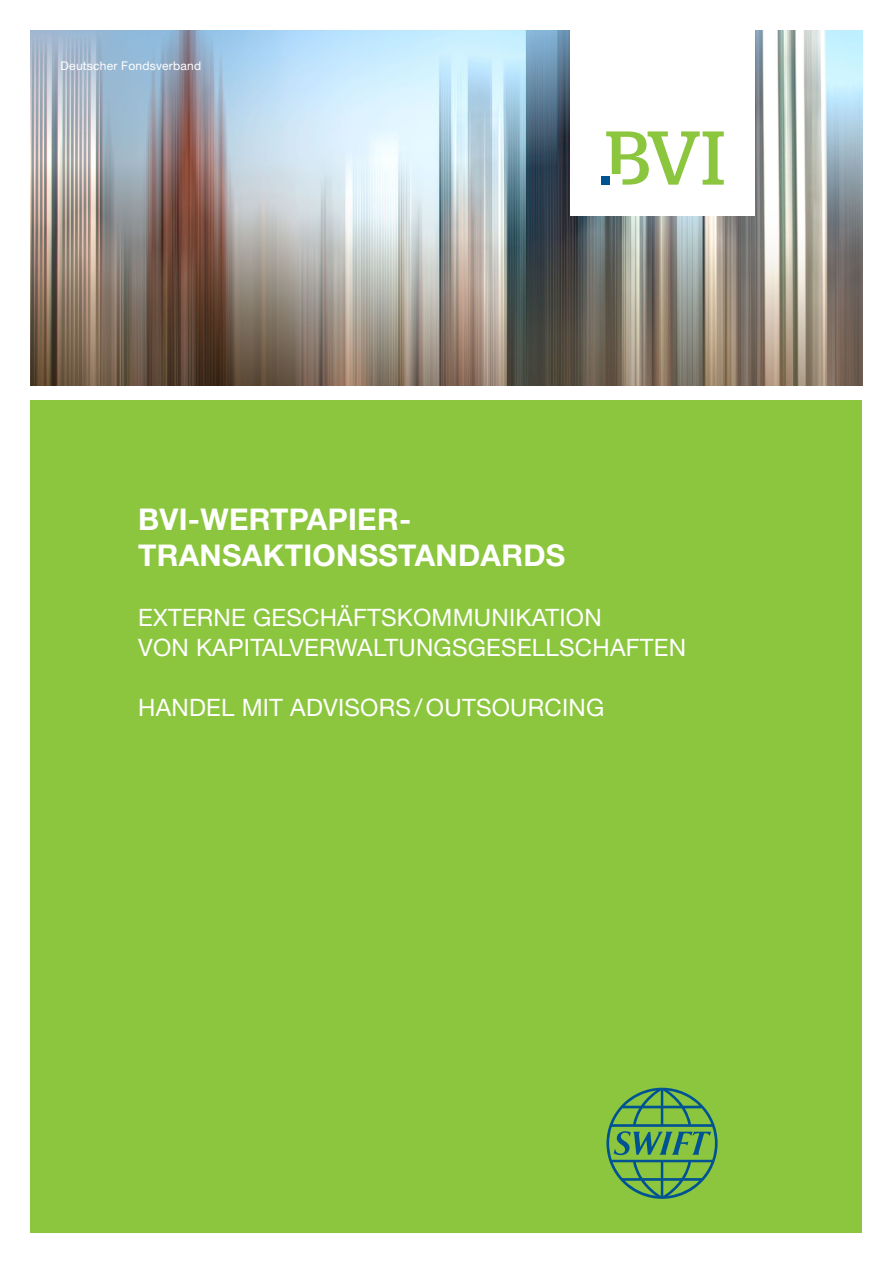
<style>
.page{position:relative;width:893px;height:1263px;background:#fff}
.page>*{position:absolute;margin:0;border:0;box-sizing:border-box;transform-origin:0 0}
.t1{font:700 30px/36px "Helvetica Neue LT Std";letter-spacing:.01em;color:#fff}
.t2{font:24px/30px "Helvetica Neue LT Std";letter-spacing:.01em;color:#fff}
.t3{font:12px "Helvetica Neue LT Std";letter-spacing:.02em;color:#fff}
</style>
<div class="page">
<img style="left:31px;top:31px;width:831px;height:354px">
<div style="left:31px;top:400px;width:831px;height:832px;background:#8bc63e"></div>
<div style="left:570px;top:17px;width:184px;height:199px;background:#fff"></div>
<svg style="left:606px;top:131px;width:118px;height:54px"></svg>
<div style="left:601px;top:176px;width:8px;height:9px;background:#005392"></div>
<svg style="left:606px;top:1088px;width:112px;height:111px"></svg>
<p class="t3" style="left:61px;top:59px;width:142px">Deutscher Fondsverband</p>
<p class="t1" style="left:138px;top:500px;width:429px">BVI-WERTPAPIER-<br>TRANSAKTIONSSTANDARDS</p>
<p class="t2" style="left:138px;top:602px;width:549px">EXTERNE GESCHÄFTSKOMMUNIKATION<br>VON KAPITALVERWALTUNGSGESELLSCHAFTEN</p>
<p class="t2" style="left:138px;top:692px;width:468px">HANDEL MIT ADVISORS/OUTSOURCING</p>
</div>
